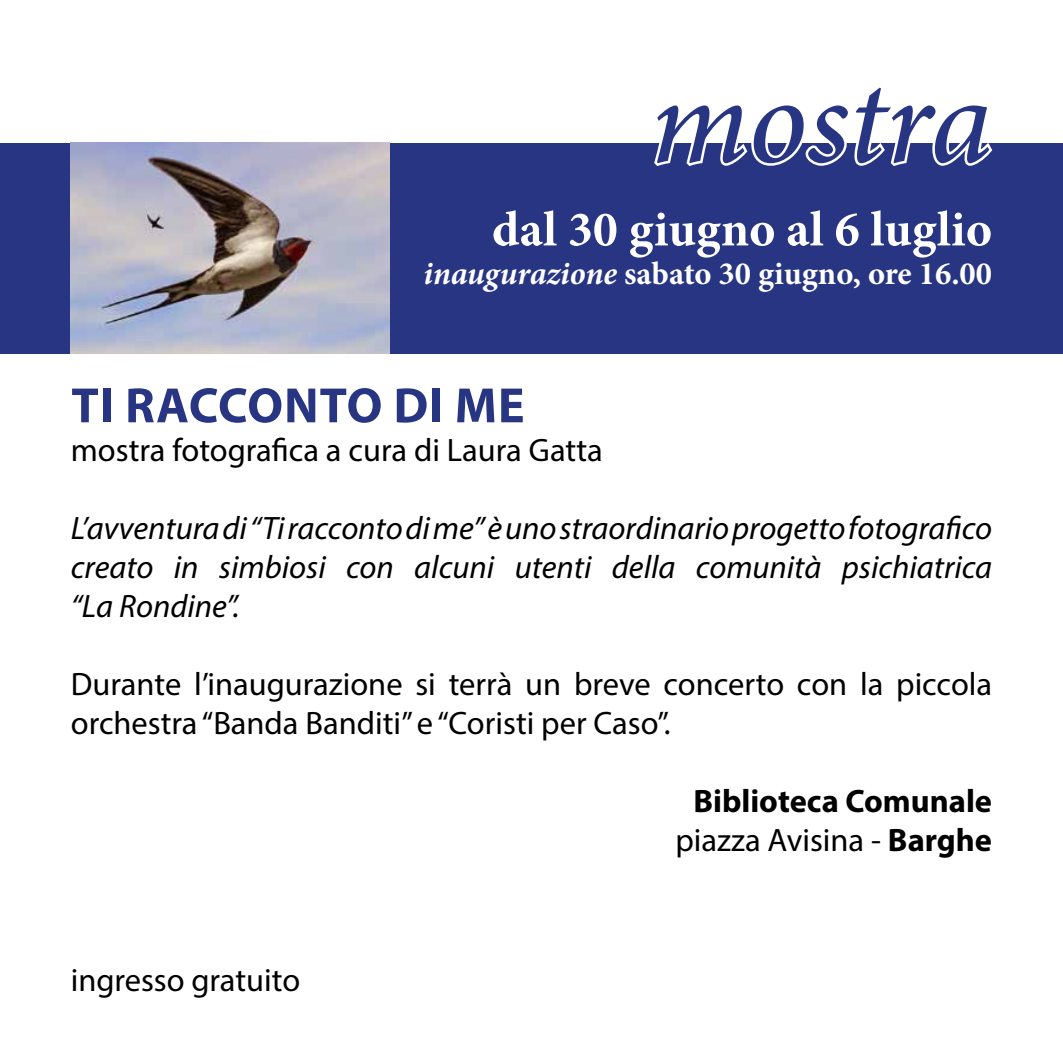
<style>
.page{position:relative;width:1063px;height:1063px;background:#fff}
.page>*{position:absolute;margin:0;border:0;box-sizing:border-box;transform-origin:0 0}
.t1{font:italic 500 125px "Minion Pro";letter-spacing:-.005em;color:#283583}
.t2{font:700 50px "Minion Pro";color:#fff}
.t3{font:700 50px "Myriad Pro";letter-spacing:.02em;color:#283583}
.t4{font:32.5px/39px "Myriad Pro";color:#000}
.t5{font:italic 32.5px/39px "Myriad Pro";color:#000;text-align:justify}
.t6{font:700 32.5px/39px "Myriad Pro";color:#000;text-align:center}
.t7{font:700 32.5px "Minion Pro";color:#fff}
.s1{font-style:italic}
.s2{font-weight:400}
</style>
<div class="page">
<div style="left:0;top:143px;width:1063px;height:210px;background:#283583"></div>
<svg style="left:654px;top:143px;width:339px;height:23px"></svg>
<img style="left:71px;top:143px;width:319px;height:210px">
<h1 class="t1" style="left:650px;top:36px;width:343px">mostra</h1>
<h2 class="t2" style="left:492px;top:194px;width:502px">dal 30 giugno al 6 luglio</h2>
<p class="t7" style="left:424px;top:251px;width:570px"><span class="s1">inaugurazione</span> sabato 30 giugno, ore 16.00</p>
<h2 class="t3" style="left:71px;top:373px;width:455px">TI RACCONTO DI ME</h2>
<p class="t4" style="left:71px;top:430px;width:533px">mostra fotografica a cura di Laura Gatta</p>
<p class="t5" style="left:71px;top:508px;width:923px">L’avventura di “Ti racconto di me” è uno straordinario progetto fotografico creato in simbiosi con alcuni utenti della comunità psichiatrica “La Rondine”.</p>
<p class="t4" style="left:71px;top:664px;width:923px">Durante l’inaugurazione si terrà un breve concerto con la piccola orchestra “Banda Banditi” e “Coristi per Caso”.</p>
<p class="t4" style="left:71px;top:960px;width:231px">ingresso gratuito</p>
<p class="t6" style="left:675px;top:781px;width:318px">Biblioteca Comunale <span class="s2">piazza Avisina -</span> Barghe</p>
</div>
